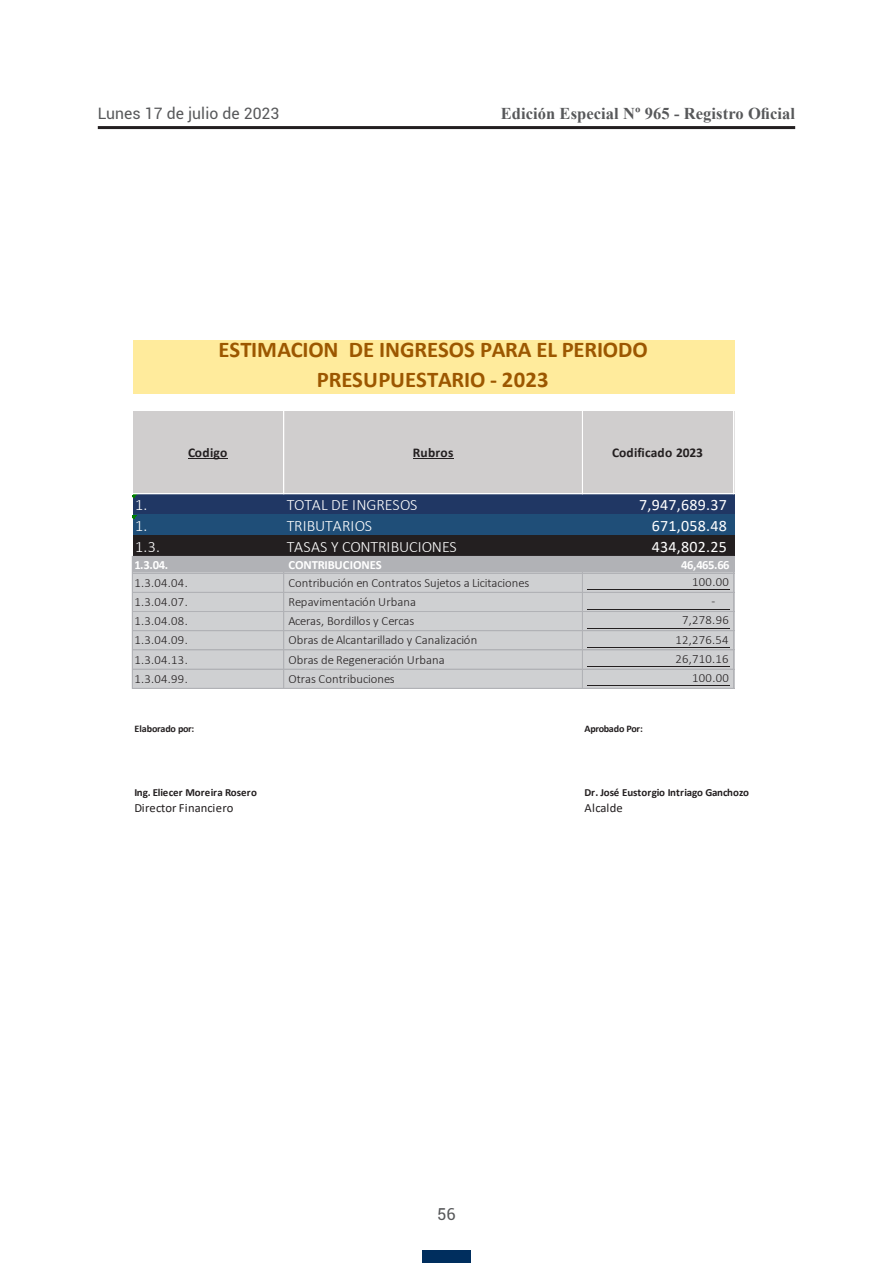
<style>
.page{position:relative;width:893px;height:1263px;background:#fff}
.page>*{position:absolute;margin:0;border:0;box-sizing:border-box;transform-origin:0 0}
.t1{font:700 22.5px/29.2px "Calibri";letter-spacing:-.005em;color:#9c5700;text-align:center}
.t2{font:700 16.5px "Times New Roman";letter-spacing:.005em;color:#57585a}
.t3{font:16.5px "Roboto";color:#57585a}
.t4{font:300 15.9px "Calibri";letter-spacing:-.01em;color:#fff}
.t5{font:15.9px "Calibri";letter-spacing:.015em;color:#fff}
.t6{font:15.75px "Roboto";letter-spacing:.005em;color:#57585a}
.t7{font:700 13.35px "Calibri";letter-spacing:.01em;color:#231f20}
.t8{font:300 12.6px "Calibri";color:#231f20}
.t9{font:700 12.6px "Calibri";letter-spacing:-.015em;color:#fff}
.t10{font:12.6px "Calibri";letter-spacing:.005em;color:#231f20}
.t11{font:700 10.8px "Calibri";letter-spacing:-.015em;color:#231f20}
.t12{font:700 10.05px "Calibri";letter-spacing:-.04em;color:#231f20}
</style>
<div class="page">
<hr style="left:98px;top:126px;width:697px;height:3px;background:#231f20">
<div style="left:422px;top:1250px;width:49px;height:13px;background:#002e5e"></div>
<div style="left:133px;top:340px;width:601px;height:53px;background:#ffeb9c"></div>
<div style="left:133px;top:410px;width:601px;height:84px;background:#d0cece"></div>
<div style="left:133px;top:493px;width:601px;height:22px;background:#203764"></div>
<svg style="left:133px;top:494px;width:4px;height:4px"></svg>
<div style="left:133px;top:514px;width:601px;height:22px;background:#1f4e78"></div>
<svg style="left:133px;top:515px;width:4px;height:4px"></svg>
<div style="left:133px;top:535px;width:601px;height:22px;background:#231f20"></div>
<div style="left:133px;top:556px;width:601px;height:17px;background:#b1b2b6"></div>
<div style="left:133px;top:573px;width:601px;height:116px;background:#cfd0d2"></div>
<hr style="left:587px;top:589px;width:142px;height:1px;background:#231f20">
<hr style="left:587px;top:609px;width:142px;height:1px;background:#231f20">
<hr style="left:587px;top:628px;width:142px;height:1px;background:#231f20">
<hr style="left:587px;top:647px;width:142px;height:1px;background:#231f20">
<hr style="left:587px;top:666px;width:142px;height:1px;background:#231f20">
<hr style="left:587px;top:685px;width:142px;height:1px;background:#231f20">
<hr style="left:188px;top:458px;width:40px;height:1px;background:#231f20">
<hr style="left:413px;top:458px;width:40px;height:1px;background:#231f20">
<hr style="left:283px;top:411px;width:1px;height:83px;background:#fff">
<hr style="left:582px;top:411px;width:1px;height:83px;background:#fff">
<hr style="left:733px;top:411px;width:1px;height:83px;background:#fff">
<hr style="left:132px;top:556px;width:1px;height:133px;background:#b1b2b6">
<hr style="left:283px;top:557px;width:1px;height:132px;background:#b1b2b6">
<hr style="left:582px;top:557px;width:1px;height:132px;background:#b1b2b6">
<hr style="left:733px;top:557px;width:1px;height:132px;background:#b1b2b6">
<hr style="left:133px;top:410px;width:601px;height:1px;background:#fff">
<hr style="left:133px;top:493px;width:601px;height:1px;background:#fff">
<hr style="left:133px;top:573px;width:601px;height:1px;background:#b1b2b6">
<hr style="left:133px;top:592px;width:601px;height:1px;background:#b1b2b6">
<hr style="left:133px;top:611px;width:601px;height:1px;background:#b1b2b6">
<hr style="left:133px;top:630px;width:601px;height:1px;background:#b1b2b6">
<hr style="left:133px;top:649px;width:601px;height:1px;background:#b1b2b6">
<hr style="left:133px;top:669px;width:601px;height:1px;background:#b1b2b6">
<hr style="left:133px;top:688px;width:601px;height:1px;background:#b1b2b6">
<p class="t6" style="left:98px;top:102px;width:183px">Lunes 17 de julio de 2023</p>
<h2 class="t2" style="left:501px;top:102px;width:296px">Edición Especial Nº 965 - Registro Oficial</h2>
<p class="t1" style="left:219px;top:335px;width:431px">ESTIMACION DE INGRESOS PARA EL PERIODO<br>PRESUPUESTARIO - 2023</p>
<p class="t7" style="left:188px;top:443px;width:41px">Codigo</p>
<p class="t7" style="left:413px;top:443px;width:42px">Rubros</p>
<p class="t7" style="left:612px;top:443px;width:92px">Codificado 2023</p>
<p class="t4" style="left:135px;top:495px;width:14px">1.</p>
<p class="t4" style="left:287px;top:495px;width:132px">TOTAL DE INGRESOS</p>
<p class="t5" style="left:639px;top:494px;width:89px">7,947,689.37</p>
<p class="t4" style="left:135px;top:516px;width:14px">1.</p>
<p class="t4" style="left:287px;top:516px;width:87px">TRIBUTARIOS</p>
<p class="t5" style="left:652px;top:515px;width:77px">671,058.48</p>
<p class="t4" style="left:135px;top:537px;width:26px">1.3.</p>
<p class="t4" style="left:287px;top:537px;width:172px">TASAS Y CONTRIBUCIONES</p>
<p class="t5" style="left:652px;top:535px;width:77px">434,802.25</p>
<p class="t9" style="left:134px;top:556px;width:35px">1.3.04.</p>
<p class="t9" style="left:288px;top:556px;width:95px">CONTRIBUCIONES</p>
<p class="t9" style="left:681px;top:556px;width:50px">46,465.66</p>
<p class="t8" style="left:134px;top:575px;width:55px">1.3.04.04.</p>
<p class="t8" style="left:288px;top:575px;width:242px">Contribución en Contratos Sujetos a Licitaciones</p>
<p class="t8" style="left:692px;top:574px;width:38px">100.00</p>
<p class="t8" style="left:134px;top:594px;width:55px">1.3.04.07.</p>
<p class="t8" style="left:288px;top:594px;width:129px">Repavimentación Urbana</p>
<p class="t8" style="left:712px;top:593px;width:5px">-</p>
<p class="t8" style="left:134px;top:613px;width:55px">1.3.04.08.</p>
<p class="t8" style="left:288px;top:613px;width:127px">Aceras, Bordillos y Cercas</p>
<p class="t8" style="left:682px;top:612px;width:48px">7,278.96</p>
<p class="t8" style="left:134px;top:632px;width:55px">1.3.04.09.</p>
<p class="t8" style="left:288px;top:632px;width:190px">Obras de Alcantarillado y Canalización</p>
<p class="t8" style="left:675px;top:632px;width:55px">12,276.54</p>
<p class="t8" style="left:134px;top:652px;width:55px">1.3.04.13.</p>
<p class="t8" style="left:288px;top:652px;width:158px">Obras de Regeneración Urbana</p>
<p class="t8" style="left:675px;top:651px;width:55px">26,710.16</p>
<p class="t8" style="left:134px;top:671px;width:55px">1.3.04.99.</p>
<p class="t8" style="left:288px;top:671px;width:108px">Otras Contribuciones</p>
<p class="t8" style="left:692px;top:670px;width:38px">100.00</p>
<p class="t12" style="left:134px;top:722px;width:61px">Elaborado por:</p>
<p class="t12" style="left:584px;top:722px;width:60px">Aprobado Por:</p>
<p class="t11" style="left:134px;top:785px;width:124px">Ing. Eliecer Moreira Rosero</p>
<p class="t11" style="left:584px;top:785px;width:166px">Dr. José Eustorgio Intriago Ganchozo</p>
<p class="t10" style="left:134px;top:799px;width:100px">Director Financiero</p>
<p class="t10" style="left:584px;top:799px;width:40px">Alcalde</p>
<h2 class="t3" style="left:437px;top:1203px;width:20px">56</h2>
</div>
